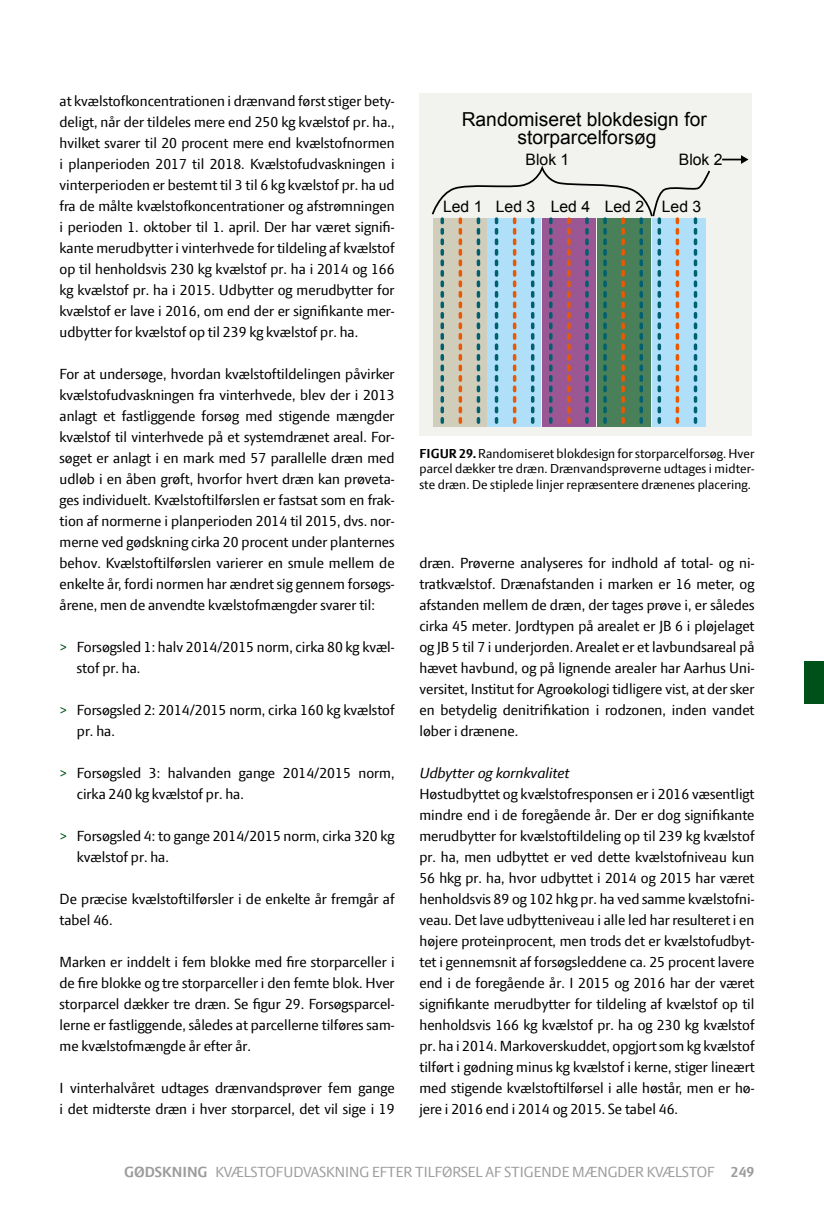
<style>
.page{position:relative;width:824px;height:1216px;background:#fff}
.page>*{position:absolute;margin:0;border:0;box-sizing:border-box;transform-origin:0 0}
.t1{font:19.25px/17.5px "Arial";color:#000;text-align:center}
.t2{font:15.75px/21px "LF Press Sans";color:#000}
.t3{font:15.75px "LF Press Sans";color:#9c9c9d}
.t4{font:15.75px "Arial";color:#000}
.t5{font:italic 15.75px "LF Press Sans";color:#000}
.t6{font:700 15.75px "LF Press Sans";color:#9c9c9d}
.t7{font:14px/15.8px "LF Press Sans";letter-spacing:.005em;color:#000;text-align:justify}
.s1{color:#005019}
.s2{font-weight:700}
</style>
<div class="page">
<div style="left:804px;top:661px;width:19px;height:42px;background:#005019"></div>
<div style="left:419px;top:93px;width:333px;height:342px;background:#f2f2ee"></div>
<svg style="left:431px;top:168px;width:279px;height:256px"></svg>
<svg style="left:722px;top:155px;width:26px;height:9px"></svg>
<p class="t2" style="left:60px;top:90px;width:336px;text-align:justify">at kvælstofkoncentrationen i drænvand først stiger bety&shy;deligt, når der tildeles mere end 250 kg kvælstof pr. ha., hvilket svarer til 20 procent mere end kvælstofnormen i planperioden 2017 til 2018. Kvælstofudvaskningen i vinterperioden er bestemt til 3 til 6 kg kvælstof pr. ha ud fra de målte kvælstofkoncentrationer og afstrømningen i perioden 1. oktober til 1. april. Der har været signifi&shy;kante merudbytter i vinterhvede for tildeling af kvælstof op til henholdsvis 230 kg kvælstof pr. ha i 2014 og 166 kg kvælstof pr. ha i 2015. Udbytter og merudbytter for kvælstof er lave i 2016, om end der er signifikante mer&shy;udbytter for kvælstof op til 239 kg kvælstof pr. ha.</p>
<p class="t2" style="left:60px;top:363px;width:336px;text-align:justify">For at undersøge, hvordan kvælstoftildelingen påvirker kvælstofudvaskningen fra vinterhvede, blev der i 2013 anlagt et fastliggende forsøg med stigende mængder kvælstof til vinterhvede på et systemdrænet areal. For&shy;søget er anlagt i en mark med 57 parallelle dræn med udløb i en åben grøft, hvorfor hvert dræn kan prøveta&shy;ges individuelt. Kvælstoftilførslen er fastsat som en frak&shy;tion af normerne i planperioden 2014 til 2015, dvs. nor&shy;merne ved gødskning cirka 20 procent under planternes behov. Kvælstoftilførslen varierer en smule mellem de enkelte år, fordi normen har ændret sig gennem forsøgs&shy;årene, men de anvendte kvælstofmængder svarer til:</p>
<p class="t2" style="left:77px;top:636px;width:319px;text-indent:-17px"><span class="s1">&gt;</span> Forsøgsled 1: halv 2014/2015 norm, cirka 80 kg kvæl&shy;stof pr. ha.</p>
<p class="t2" style="left:77px;top:699px;width:319px;text-indent:-17px"><span class="s1">&gt;</span> Forsøgsled 2: 2014/2015 norm, cirka 160 kg kvælstof pr. ha.</p>
<p class="t2" style="left:77px;top:762px;width:319px;text-indent:-17px"><span class="s1">&gt;</span> Forsøgsled 3: halvanden gange 2014/2015 norm, cirka 240 kg kvælstof pr. ha.</p>
<p class="t2" style="left:77px;top:825px;width:319px;text-indent:-17px"><span class="s1">&gt;</span> Forsøgsled 4: to gange 2014/2015 norm, cirka 320 kg kvælstof pr. ha.</p>
<p class="t2" style="left:60px;top:888px;width:336px">De præcise kvælstoftilførsler i de enkelte år fremgår af tabel 46.</p>
<p class="t2" style="left:60px;top:951px;width:336px;text-align:justify">Marken er inddelt i fem blokke med fire storparceller i de fire blokke og tre storparceller i den femte blok. Hver storparcel dækker tre dræn. Se figur 29. Forsøgsparcel&shy;lerne er fastliggende, således at parcellerne tilføres sam&shy;me kvælstofmængde år efter år.</p>
<p class="t2" style="left:60px;top:1077px;width:336px">I vinterhalvåret udtages drænvandsprøver fem gange i det midterste dræn i hver storparcel, det vil sige i 19</p>
<p class="t1" style="left:461px;top:111px;width:246px">Randomiseret blokdesign for storparcelforsøg</p>
<p class="t4" style="left:525px;top:149px;width:45px">Blok 1</p>
<p class="t4" style="left:678px;top:149px;width:45px">Blok 2</p>
<p class="t4" style="left:443px;top:196px;width:260px">Led 1 Led 3 Led 4 Led 2 Led 3</p>
<p class="t7" style="left:419px;top:445px;width:336px"><span class="s2">FIGUR 29.</span> Randomiseret blokdesign for storparcelforsøg. Hver parcel dækker tre dræn. Drænvandsprøverne udtages i midter&shy;ste dræn. De stiplede linjer repræsentere drænenes placering.</p>
<p class="t2" style="left:419px;top:552px;width:336px;text-align:justify">dræn. Prøverne analyseres for indhold af total- og ni&shy;tratkvælstof. Drænafstanden i marken er 16 meter, og afstanden mellem de dræn, der tages prøve i, er således cirka 45 meter. Jordtypen på arealet er JB 6 i pløjelaget og JB 5 til 7 i underjorden. Arealet er et lavbundsareal på hævet havbund, og på lignende arealer har Aarhus Uni&shy;versitet, Institut for Agroøkologi tidligere vist, at der sker en betydelig denitrifikation i rodzonen, inden vandet løber i drænene.</p>
<p class="t5" style="left:419px;top:763px;width:151px">Udbytter og kornkvalitet</p>
<p class="t2" style="left:419px;top:782px;width:336px;text-align:justify">Høstudbyttet og kvælstofresponsen er i 2016 væsentligt mindre end i de foregående år. Der er dog signifikante merudbytter for kvælstoftildeling op til 239 kg kvælstof pr. ha, men udbyttet er ved dette kvælstofniveau kun 56 hkg pr. ha, hvor udbyttet i 2014 og 2015 har været henholdsvis 89 og 102 hkg pr. ha ved samme kvælstofni&shy;veau. Det lave udbytteniveau i alle led har resulteret i en højere proteinprocent, men trods det er kvælstofudbyt&shy;tet i gennemsnit af forsøgsleddene ca. 25 procent lavere end i de foregående år. I 2015 og 2016 har der været signifikante merudbytter for tildeling af kvælstof op til henholdsvis 166 kg kvælstof pr. ha og 230 kg kvælstof pr. ha i 2014. Markoverskuddet, opgjort som kg kvælstof tilført i gødning minus kg kvælstof i kerne, stiger lineært med stigende kvælstoftilførsel i alle høstår, men er hø&shy;jere i 2016 end i 2014 og 2015. Se tabel 46.</p>
<p class="t3" style="left:124px;top:1162px;width:129px"><span class="s2">GØDSKNING</span> Kvælstofudvaskning</p>
<p class="t3" style="left:372px;top:1162px;width:9px">efter</p>
<p class="t3" style="left:415px;top:1162px;width:8px">-tilførsel</p>
<p class="t3" style="left:485px;top:1162px;width:29px">af stigende</p>
<p class="t3" style="left:572px;top:1162px;width:36px">mængder</p>
<p class="t3" style="left:646px;top:1162px;width:37px">kvælstof</p>
<p class="t6" style="left:730px;top:1162px;width:25px">249</p>
</div>
